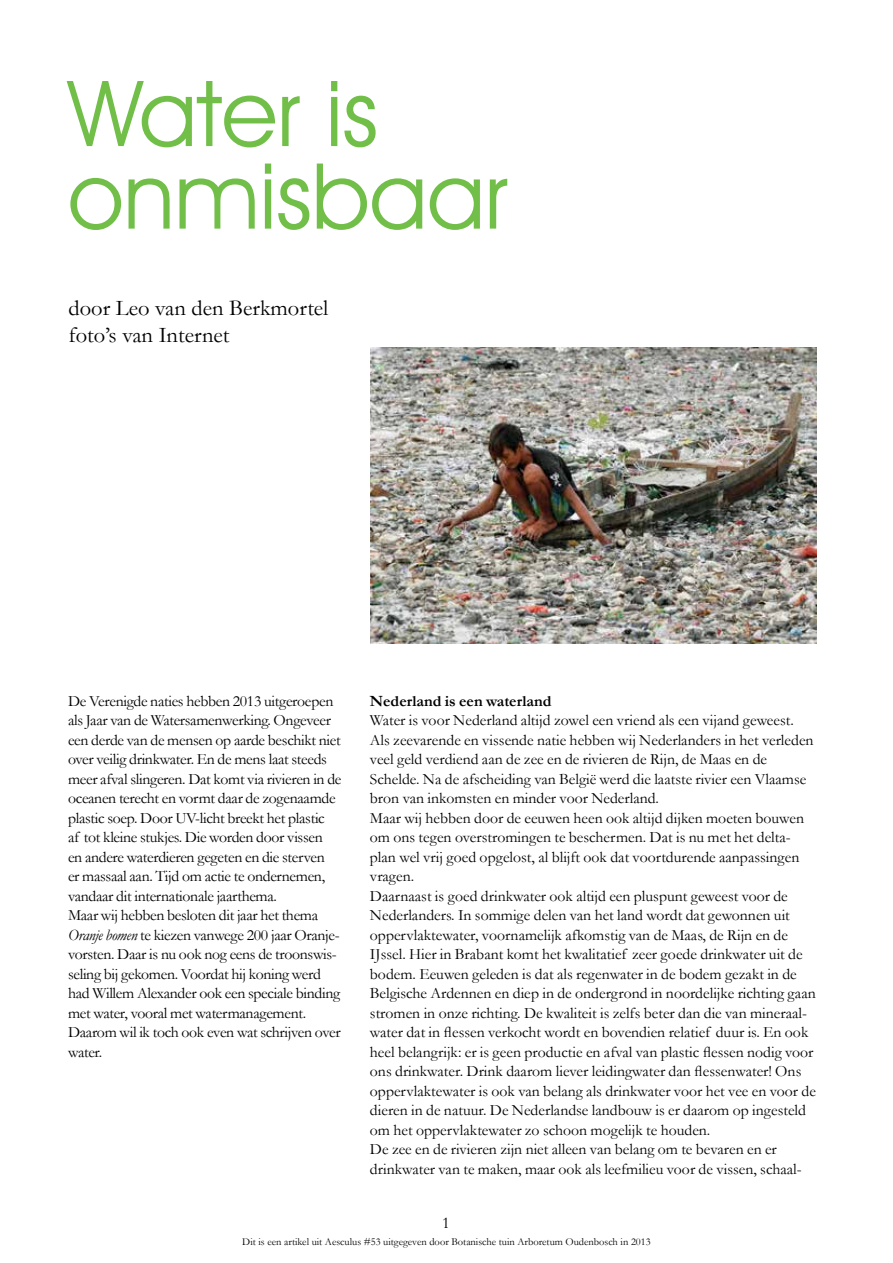
<style>
.page{position:relative;width:893px;height:1263px;background:#fff}
.page>*{position:absolute;margin:0;border:0;box-sizing:border-box;transform-origin:0 0}
.t1{font:91.5px/82.5px "Avant Garde IT Cby BT";color:#71bf48}
.t2{font:22.5px/27px "Garamond";color:#000}
.t3{font:16.5px "Garamond";color:#000}
.t4{font:15.75px/19.5px "Garamond";color:#000}
.t5{font:15.75px/19.5px "Garamond";letter-spacing:-.02em;color:#000}
.t6{font:700 15.75px "Garamond";color:#000}
.t7{font:10.5px "Garamond";color:#000}
.s1{font-style:italic}
</style>
<div class="page">
<img style="left:371px;top:347px;width:445px;height:297px">
<h1 class="t1" style="left:68px;top:72px;width:441px">Water is onmisbaar</h1>
<h2 class="t2" style="left:68px;top:294px;width:261px">door Leo van den Berkmortel foto’s van Internet</h2>
<p class="t5" style="left:68px;top:690px;width:275px">De Verenigde naties hebben 2013 uitgeroepen als Jaar van de Watersamenwerking. Ongeveer een derde van de mensen op aarde beschikt niet over veilig drinkwater. En de mens laat steeds meer afval slingeren. Dat komt via rivieren in de oceanen terecht en vormt daar de zogenaamde plastic soep. Door UV-licht breekt het plastic<br>af tot kleine stukjes. Die worden door vissen<br>en andere waterdieren gegeten en die sterven<br>er massaal aan. Tijd om actie te ondernemen, vandaar dit internationale jaarthema.<br>Maar wij hebben besloten dit jaar het thema <span class="s1">Oranje bomen</span> te kiezen vanwege 200 jaar Oranje&shy;vorsten. Daar is nu ook nog eens de troonswis&shy;seling bij gekomen. Voordat hij koning werd had Willem Alexander ook een speciale binding met water, vooral met watermanagement.<br>Daarom wil ik toch ook even wat schrijven over water.</p>
<p class="t6" style="left:370px;top:690px;width:183px">Nederland is een waterland</p>
<p class="t4" style="left:370px;top:710px;width:447px">Water is voor Nederland altijd zowel een vriend als een vijand geweest.<br>Als zeevarende en vissende natie hebben wij Nederlanders in het verleden veel geld verdiend aan de zee en de rivieren de Rijn, de Maas en de Schelde. Na de afscheiding van België werd die laatste rivier een Vlaamse bron van inkomsten en minder voor Nederland.<br>Maar wij hebben door de eeuwen heen ook altijd dijken moeten bouwen om ons tegen overstromingen te beschermen. Dat is nu met het delta&shy;plan wel vrij goed opgelost, al blijft ook dat voortdurende aanpassingen vragen.<br>Daarnaast is goed drinkwater ook altijd een pluspunt geweest voor de Nederlanders. In sommige delen van het land wordt dat gewonnen uit oppervlaktewater, voornamelijk afkomstig van de Maas, de Rijn en de IJssel. Hier in Brabant komt het kwalitatief zeer goede drinkwater uit de bodem. Eeuwen geleden is dat als regenwater in de bodem gezakt in de Belgische Ardennen en diep in de ondergrond in noordelijke richting gaan stromen in onze richting. De kwaliteit is zelfs beter dan die van mineraal&shy;water dat in flessen verkocht wordt en bovendien relatief duur is. En ook heel belangrijk: er is geen productie en afval van plastic flessen nodig voor ons drinkwater. Drink daarom liever leidingwater dan flessenwater! Ons oppervlaktewater is ook van belang als drinkwater voor het vee en voor de dieren in de natuur. De Nederlandse landbouw is er daarom op ingesteld om het oppervlaktewater zo schoon mogelijk te houden.<br>De zee en de rivieren zijn niet alleen van belang om te bevaren en er drinkwater van te maken, maar ook als leefmilieu voor de vissen, schaal-</p>
<p class="t3" style="left:442px;top:1212px;width:9px">1</p>
<p class="t7" style="left:242px;top:1235px;width:410px">Dit is een artikel uit Aesculus #53 uitgegeven door Botanische tuin Arboretum Oudenbosch in 2013</p>
</div>
